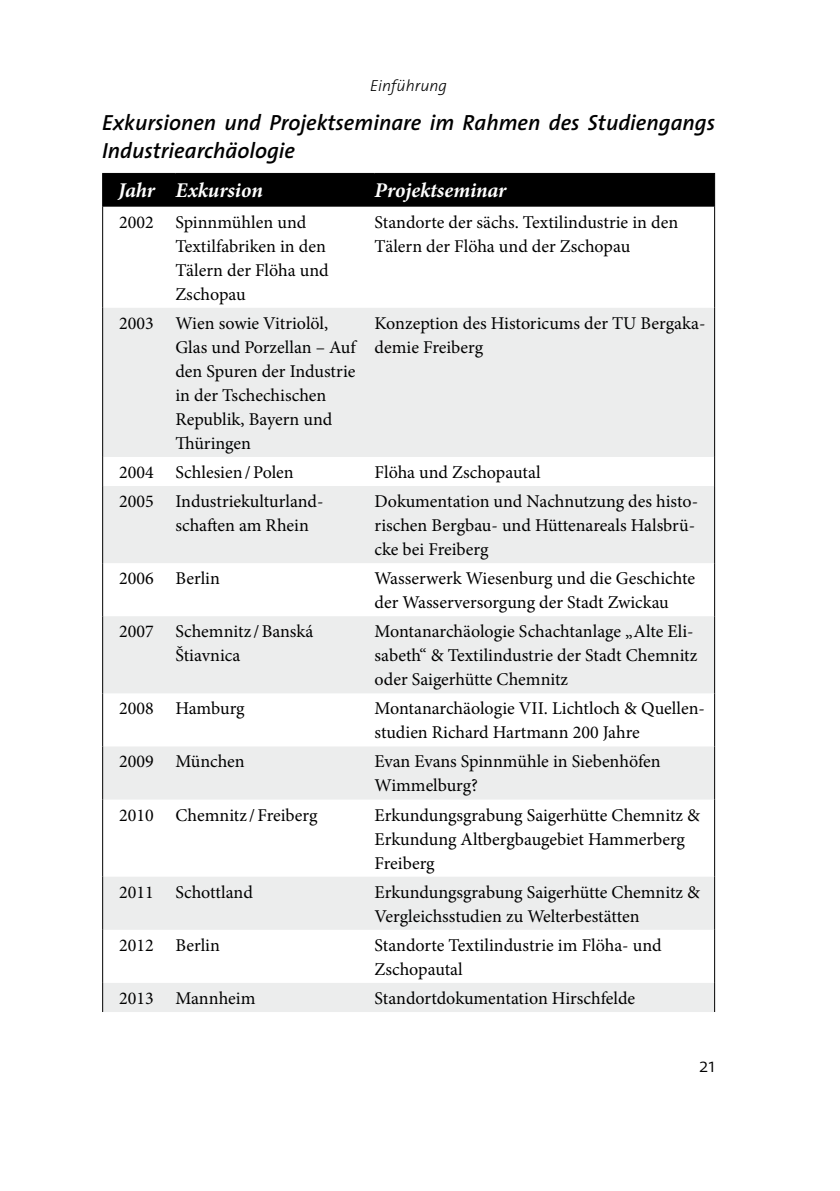
<style>
.page{position:relative;width:840px;height:1191px;background:#fff}
.page>*{position:absolute;margin:0;border:0;box-sizing:border-box;transform-origin:0 0}
.t1{font:italic 600 22px/28px "The Sans";color:#000}
.t2{font:italic 700 21px "Minion Pro";letter-spacing:-.005em;color:#fff}
.t3{font:300 20px "The Sans";color:#000}
.t4{font:18px/24px "Minion Pro";color:#000}
.t5{font:italic 300 16px "The Sans";color:#000}
</style>
<div class="page">
<div style="left:103px;top:174px;width:610px;height:33px;background:#000"></div>
<svg style="left:103px;top:308px;width:610px;height:704px;fill:#eceded"></svg>
<hr style="left:102px;top:173px;width:73px;height:1px;background:#000">
<hr style="left:102px;top:174px;width:1px;height:33px;background:#000">
<hr style="left:175px;top:173px;width:199px;height:1px;background:#000">
<hr style="left:374px;top:173px;width:340px;height:1px;background:#000">
<hr style="left:713px;top:174px;width:1px;height:33px;background:#000">
<hr style="left:102px;top:207px;width:1px;height:101px;background:#000">
<hr style="left:713px;top:207px;width:1px;height:101px;background:#000">
<hr style="left:102px;top:308px;width:1px;height:149px;background:#000">
<hr style="left:713px;top:308px;width:1px;height:149px;background:#000">
<svg style="left:102px;top:457px;width:1px;height:29px"></svg>
<hr style="left:102px;top:486px;width:1px;height:77px;background:#000">
<hr style="left:713px;top:486px;width:1px;height:77px;background:#000">
<hr style="left:102px;top:563px;width:1px;height:53px;background:#000">
<hr style="left:713px;top:563px;width:1px;height:53px;background:#000">
<hr style="left:102px;top:616px;width:1px;height:77px;background:#000">
<hr style="left:713px;top:616px;width:1px;height:77px;background:#000">
<hr style="left:102px;top:693px;width:1px;height:53px;background:#000">
<hr style="left:713px;top:693px;width:1px;height:53px;background:#000">
<hr style="left:102px;top:746px;width:1px;height:53px;background:#000">
<hr style="left:713px;top:746px;width:1px;height:53px;background:#000">
<hr style="left:102px;top:799px;width:1px;height:77px;background:#000">
<hr style="left:713px;top:799px;width:1px;height:77px;background:#000">
<hr style="left:102px;top:876px;width:1px;height:53px;background:#000">
<hr style="left:713px;top:876px;width:1px;height:53px;background:#000">
<hr style="left:102px;top:929px;width:1px;height:54px;background:#000">
<hr style="left:713px;top:929px;width:1px;height:54px;background:#000">
<svg style="left:102px;top:983px;width:1px;height:29px"></svg>
<svg style="left:713px;top:983px;width:1px;height:29px"></svg>
<p class="t5" style="left:370px;top:73px;width:78px">Einführung</p>
<p class="t1" style="left:102px;top:108px;width:614px">Exkursionen und Projektseminare im Rahmen des Studiengangs<br>Industriearchäologie</p>
<p class="t2" style="left:118px;top:175px;width:146px">Jahr Exkursion</p>
<p class="t2" style="left:374px;top:175px;width:133px">Projektseminar</p>
<p class="t4" style="left:175px;top:210px;width:155px;text-indent:-56px">2002 Spinnmühlen und<br>Textilfabriken in den<br>Tälern der Flöha und<br>Zschopau</p>
<p class="t4" style="left:374px;top:210px;width:305px">Standorte der sächs. Textilindustrie in den<br>Tälern der Flöha und der Zschopau</p>
<p class="t4" style="left:175px;top:311px;width:183px;text-indent:-56px">2003 Wien sowie Vitriolöl,<br>Glas und Porzellan – Auf den Spuren der Industrie in der Tschechischen<br>Republik, Bayern und<br>Thüringen</p>
<p class="t4" style="left:374px;top:311px;width:332px">Konzeption des Historicums der TU Bergaka&shy;demie Freiberg</p>
<p class="t4" style="left:119px;top:460px;width:176px">2004 Schlesien/Polen</p>
<p class="t4" style="left:374px;top:460px;width:167px">Flöha und Zschopautal</p>
<p class="t4" style="left:175px;top:489px;width:149px;text-indent:-56px">2005 Industriekulturland&shy;schaften am Rhein</p>
<p class="t4" style="left:374px;top:489px;width:325px">Dokumentation und Nachnutzung des histo&shy;rischen Bergbau- und Hüttenareals Halsbrü&shy;cke bei Freiberg</p>
<p class="t4" style="left:119px;top:566px;width:102px">2006 Berlin</p>
<p class="t4" style="left:374px;top:566px;width:322px">Wasserwerk Wiesenburg und die Geschichte der Wasserversorgung der Stadt Zwickau</p>
<p class="t4" style="left:175px;top:619px;width:139px;text-indent:-56px">2007 Schemnitz /Banská<br>Štiavnica</p>
<p class="t4" style="left:374px;top:619px;width:324px">Montanarchäologie Schachtanlage „Alte Eli&shy;sabeth“ &amp; Textilindustrie der Stadt Chemnitz oder Saigerhütte Chemnitz</p>
<p class="t4" style="left:119px;top:696px;width:127px">2008 Hamburg</p>
<p class="t4" style="left:374px;top:696px;width:332px">Montanarchäologie VII. Lichtloch &amp; Quellen&shy;studien Richard Hartmann 200 Jahre</p>
<p class="t4" style="left:119px;top:750px;width:127px">2009 München</p>
<p class="t4" style="left:374px;top:750px;width:287px">Evan Evans Spinnmühle in Siebenhöfen<br>Wimmelburg?</p>
<p class="t4" style="left:119px;top:803px;width:200px">2010 Chemnitz /Freiberg</p>
<p class="t4" style="left:374px;top:803px;width:327px">Erkundungsgrabung Saigerhütte Chemnitz &amp;<br>Erkundung Altbergbaugebiet Hammerberg<br>Freiberg</p>
<p class="t4" style="left:119px;top:880px;width:135px">2011 Schottland</p>
<p class="t4" style="left:374px;top:880px;width:327px">Erkundungsgrabung Saigerhütte Chemnitz &amp;<br>Vergleichsstudien zu Welterbestätten</p>
<p class="t4" style="left:119px;top:933px;width:102px">2012 Berlin</p>
<p class="t4" style="left:374px;top:933px;width:288px">Standorte Textilindustrie im Flöha- und<br>Zschopautal</p>
<p class="t4" style="left:119px;top:986px;width:138px">2013 Mannheim</p>
<p class="t4" style="left:374px;top:986px;width:262px">Standortdokumentation Hirschfelde</p>
<p class="t3" style="left:698px;top:1048px;width:18px">21</p>
</div>
